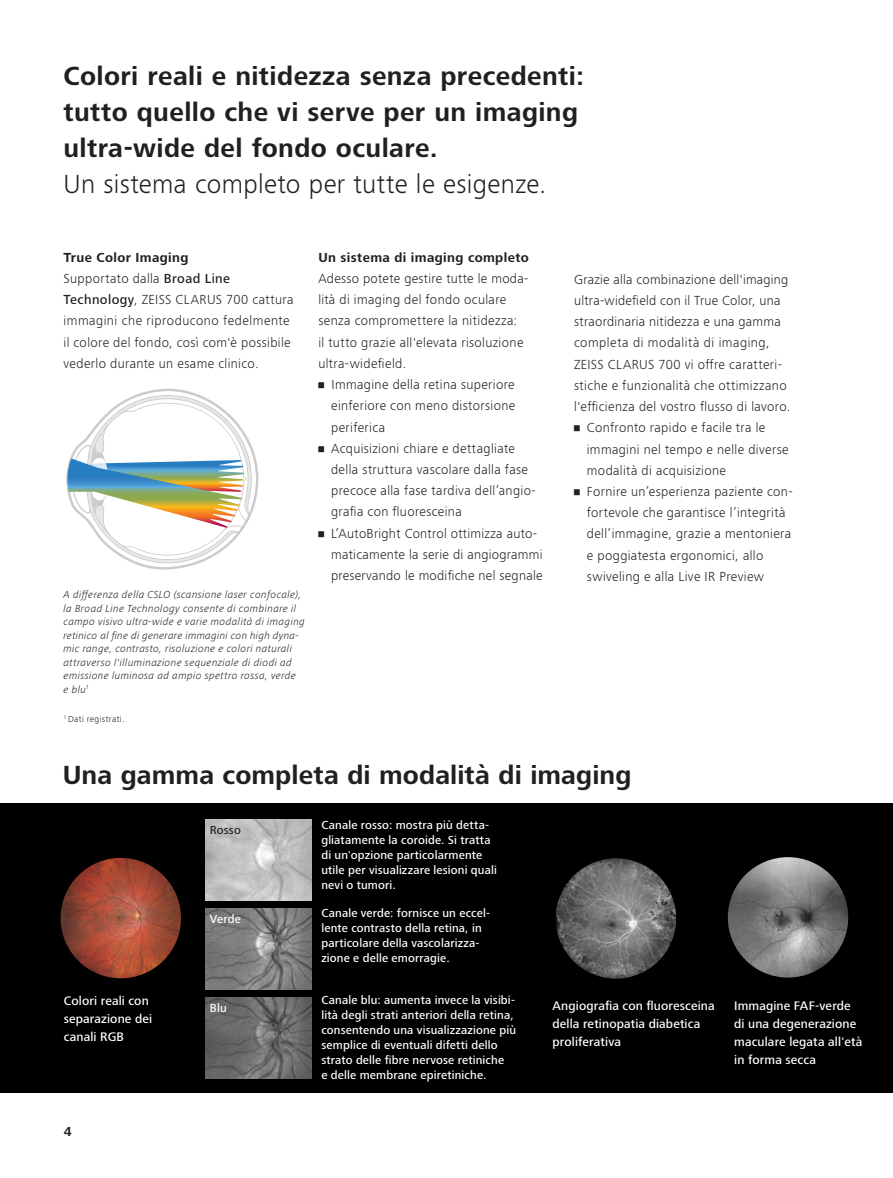
<style>
.page{position:relative;width:893px;height:1178px;background:#fff}
.page>*{position:absolute;margin:0;border:0;box-sizing:border-box;transform-origin:0 0}
.t1{font:700 27px/36px "ZEISS Frutiger Next W1 G";letter-spacing:.015em;color:#231f20}
.t2{font:300 27px "ZEISS Frutiger Next W1 G";letter-spacing:.015em;color:#231f20}
.t3{font:300 13.5px/21.1px "ZEISS Frutiger Next W1 G";letter-spacing:.025em;color:#231f20}
.t4{font:700 13.5px "ZEISS Frutiger Next W1 G";letter-spacing:.03em;color:#231f20}
.t5{font:500 12.75px/18px "ZEISS Frutiger Next W1 G";letter-spacing:.01em;color:#fff}
.t6{font:500 12px/15px "ZEISS Frutiger Next W1 G";letter-spacing:.015em;color:#fff}
.t7{font:500 12px "ZEISS Frutiger Next W1 G";letter-spacing:.01em;color:#231f20}
.t8{font:italic 300 10.5px/13.5px "ZEISS Frutiger Next W1 G";letter-spacing:.04em;color:#231f20}
.t9{font:300 9px "ZEISS Frutiger Next W1 G";letter-spacing:.04em;color:#231f20}
.s1{font-weight:700}
.s2{font-weight:500}
</style>
<div class="page">
<div style="left:0;top:804px;width:893px;height:289px;background:#000"></div>
<img style="left:556px;top:858px;width:120px;height:120px;border-radius:60px">
<img style="left:205px;top:819px;width:106px;height:81px">
<img style="left:205px;top:908px;width:106px;height:81px">
<img style="left:205px;top:997px;width:106px;height:81px">
<img style="left:61px;top:858px;width:120px;height:120px;border-radius:60px">
<img style="left:728px;top:857px;width:120px;height:120px;border-radius:60px">
<svg style="left:66px;top:389px;width:193px;height:180px"></svg>
<h1 class="t1" style="left:64px;top:57px;width:522px">Colori reali e nitidezza senza precedenti: tutto quello che vi serve per un imaging ultra-wide del fondo oculare.</h1>
<h1 class="t2" style="left:64px;top:165px;width:484px">Un sistema completo per tutte le esigenze.</h1>
<p class="t3" style="left:64px;top:246px;width:231px"><span class="s1">True Color Imaging<br></span>Supportato dalla <span class="s2">Broad Line Technology</span>, ZEISS CLARUS 700 cattura immagini che riproducono fedelmente il colore del fondo, così com'è possibile vederlo durante un esame clinico.</p>
<p class="t8" style="left:64px;top:588px;width:243px">A differenza della CSLO (scansione laser confocale), la Broad Line Technology consente di combinare il campo visivo ultra-wide e varie modalità di imaging retinico al fine di generare immagini con high dyna&shy;mic range, contrasto, risoluzione e colori naturali attraverso l'illuminazione sequenziale di diodi ad emissione luminosa ad ampio spettro rossa, verde<br>e blu<sup>1</sup></p>
<p class="t9" style="left:64px;top:713px;width:62px"><sup>1</sup> Dati registrati.</p>
<p class="t4" style="left:318px;top:248px;width:212px">Un sistema di imaging completo</p>
<p class="t3" style="left:318px;top:267px;width:211px">Adesso potete gestire tutte le moda&shy;lità di imaging del fondo oculare senza compromettere la nitidezza:<br>il tutto grazie all'elevata risoluzione ultra-widefield.</p>
<p class="t3" style="left:331px;top:373px;width:186px;text-align:justify;text-indent:-13px">• Immagine della retina superiore einferiore con meno distorsione periferica</p>
<p class="t3" style="left:331px;top:437px;width:206px;text-indent:-13px">• Acquisizioni chiare e dettagliate della struttura vascolare dalla fase precoce alla fase tardiva dell’angio&shy;grafia con fluoresceina</p>
<p class="t3" style="left:331px;top:522px;width:213px;text-indent:-13px">• L’AutoBright Control ottimizza auto&shy;maticamente la serie di angiogrammi preservando le modifiche nel segnale</p>
<p class="t3" style="left:574px;top:268px;width:218px">Grazie alla combinazione dell'imaging ultra-widefield con il True Color, una straordinaria nitidezza e una gamma completa di modalità di imaging, ZEISS CLARUS 700 vi offre caratteri&shy;stiche e funzionalità che ottimizzano l'efficienza del vostro flusso di lavoro.</p>
<p class="t3" style="left:587px;top:416px;width:203px;text-indent:-13px">• Confronto rapido e facile tra le immagini nel tempo e nelle diverse modalità di acquisizione</p>
<p class="t3" style="left:587px;top:480px;width:207px;text-indent:-13px">• Fornire un’esperienza paziente con&shy;fortevole che garantisce l’integrità dell’immagine, grazie a mentoniera e poggiatesta ergonomici, allo swiveling e alla Live IR Preview</p>
<h1 class="t1" style="left:63px;top:756px;width:570px">Una gamma completa di modalità di imaging</h1>
<p class="t5" style="left:64px;top:991px;width:90px">Colori reali con separazione dei canali RGB</p>
<p class="t4" style="left:64px;top:1122px;width:9px">4</p>
<p class="t7" style="left:210px;top:822px;width:33px">Rosso</p>
<p class="t6" style="left:210px;top:911px;width:33px">Verde</p>
<p class="t6" style="left:210px;top:1000px;width:18px">Blu</p>
<p class="t6" style="left:321px;top:817px;width:177px">Canale rosso: mostra più detta&shy;gliatamente la coroide. Si tratta di un'opzione particolarmente utile per visualizzare lesioni quali nevi o tumori.</p>
<p class="t6" style="left:321px;top:905px;width:170px">Canale verde: fornisce un eccel&shy;lente contrasto della retina, in particolare della vascolarizza&shy;zione e delle emorragie.</p>
<p class="t6" style="left:321px;top:992px;width:196px">Canale blu: aumenta invece la visibi&shy;lità degli strati anteriori della retina, consentendo una visualizzazione più semplice di eventuali difetti dello strato delle fibre nervose retiniche<br>e delle membrane epiretiniche.</p>
<p class="t5" style="left:552px;top:996px;width:164px">Angiografia con fluoresceina della retinopatia diabetica proliferativa</p>
<p class="t5" style="left:734px;top:996px;width:130px">Immagine FAF-verde di una degenerazione maculare legata all'età in forma secca</p>
</div>
